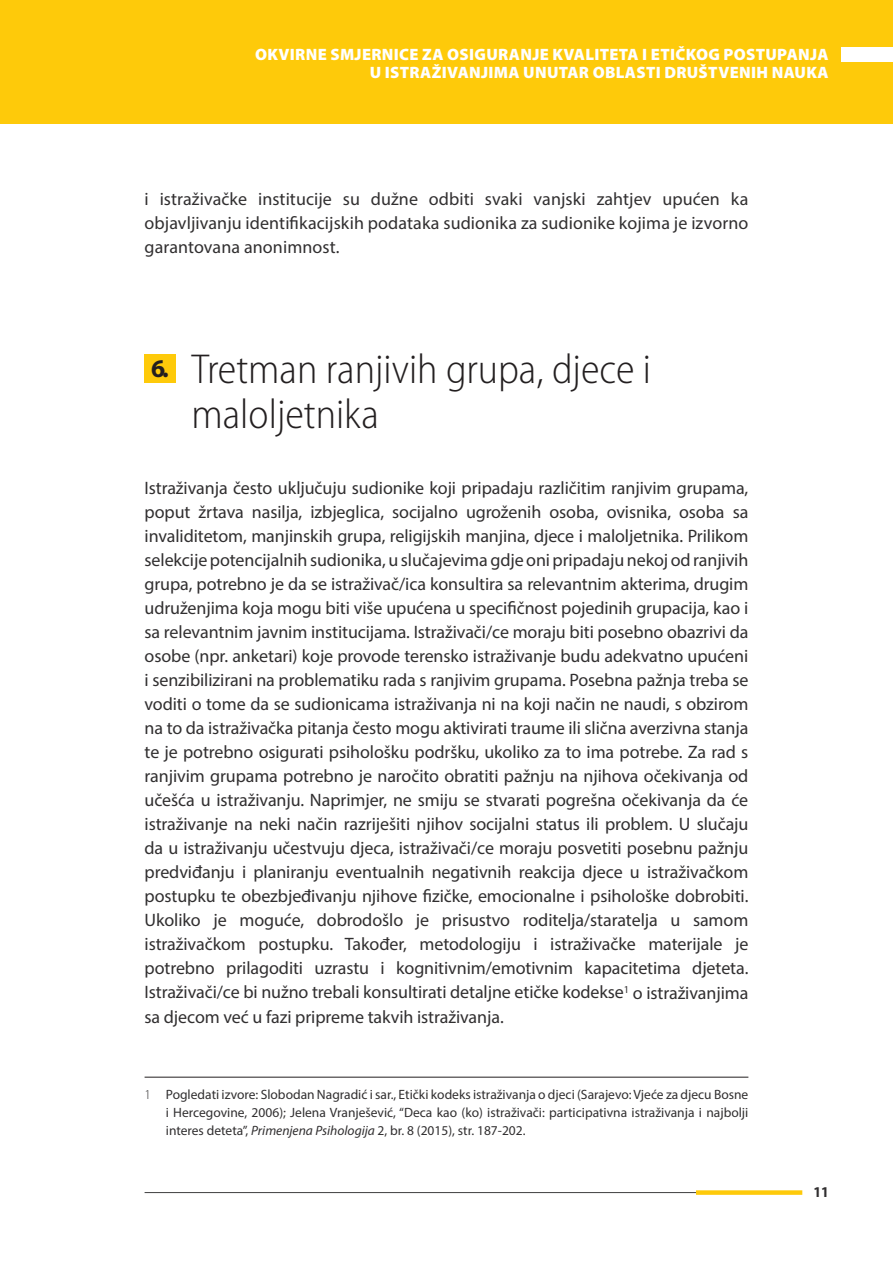
<style>
.page{position:relative;width:893px;height:1263px;background:#fff}
.page>*{position:absolute;margin:0;border:0;box-sizing:border-box;transform-origin:0 0}
.t1{font:300 semi-condensed 42px/45px "Myriad Pro";color:#231f20}
.t2{font:18px/24px "Myriad Pro";color:#312f30;text-align:justify}
.t3{font:900 16.5px/18px "Myriad Pro";letter-spacing:.02em;color:#fff;text-align:right}
.t4{font:700 semi-condensed 15px "Myriad Pro";color:#312f30}
.t5{font:13.5px/18px "Myriad Pro";color:#312f30;text-align:justify}
.s1{font-weight:700;font-stretch:normal;font-size:25.5px}
.s2{font-weight:300}
.s3{font-style:italic}
</style>
<div class="page">
<div style="left:145px;top:354px;width:31px;height:29px;background:#feca0a"></div>
<hr style="left:145px;top:1077px;width:603px;height:1px;background:#231f20">
<hr style="left:145px;top:1192px;width:656px;height:1px;background:#3e3e3f">
<div style="left:696px;top:1190px;width:106px;height:5px;background:#feca0a"></div>
<div style="left:0;top:0;width:893px;height:123px;background:#feca0a"></div>
<div style="left:842px;top:48px;width:51px;height:14px;background:#fff"></div>
<p class="t3" style="left:255px;top:45px;width:575px">OKVIRNE SMJERNICE ZA OSIGURANJE KVALITETA I ETIČKOG POSTUPANJA<br>U ISTRAŽIVANJIMA UNUTAR OBLASTI DRUŠTVENIH NAUKA</p>
<p class="t2" style="left:145px;top:187px;width:605px">i istraživačke institucije su dužne odbiti svaki vanjski zahtjev upućen ka objavljivanju identifikacijskih podataka sudionika za sudionike kojima je izvorno garantovana anonimnost.</p>
<h1 class="t1" style="left:191px;top:346px;width:461px;text-indent:-40px"><span class="s1">6.</span> Tretman ranjivih grupa, djece i maloljetnika</h1>
<p class="t2" style="left:145px;top:476px;width:605px">Istraživanja često uključuju sudionike koji pripadaju različitim ranjivim grupama, poput žrtava nasilja, izbjeglica, socijalno ugroženih osoba, ovisnika, osoba sa invaliditetom, manjinskih grupa, religijskih manjina, djece i maloljetnika. Prilikom selekcije potencijalnih sudionika, u slučajevima gdje oni pripadaju nekoj od ranjivih grupa, potrebno je da se istraživač/ica konsultira sa relevantnim akterima, drugim udruženjima koja mogu biti više upućena u specifičnost pojedinih grupacija, kao i sa relevantnim javnim institucijama. Istraživači/ce moraju biti posebno obazrivi da osobe (npr. anketari) koje provode terensko istraživanje budu adekvatno upućeni i senzibilizirani na problematiku rada s ranjivim grupama. Posebna pažnja treba se voditi o tome da se sudionicama istraživanja ni na koji način ne naudi, s obzirom na to da istraživačka pitanja često mogu aktivirati traume ili slična averzivna stanja te je potrebno osigurati psihološku podršku, ukoliko za to ima potrebe. Za rad s ranjivim grupama potrebno je naročito obratiti pažnju na njihova očekivanja od učešća u istraživanju. Naprimjer, ne smiju se stvarati pogrešna očekivanja da će istraživanje na neki način razriješiti njihov socijalni status ili problem. U slučaju da u istraživanju učestvuju djeca, istraživači/ce moraju posvetiti posebnu pažnju predviđanju i planiranju eventualnih negativnih reakcija djece u istraživačkom postupku te obezbjeđivanju njihove fizičke, emocionalne i psihološke dobrobiti.<br>Ukoliko je moguće, dobrodošlo je prisustvo roditelja/staratelja u samom istraživačkom postupku. Također, metodologiju i istraživačke materijale je potrebno prilagoditi uzrastu i kognitivnim/emotivnim kapacitetima djeteta.<br>Istraživači/ce bi nužno trebali konsultirati detaljne etičke kodekse<sup>1</sup> o istraživanjima sa djecom već u fazi pripreme takvih istraživanja.</p>
<p class="t5" style="left:166px;top:1086px;width:584px;text-indent:-21px"><span class="s2">1</span> Pogledati izvore: Slobodan Nagradić i sar., Etički kodeks istraživanja o djeci (Sarajevo: Vjeće za djecu Bosne i Hercegovine, 2006); Jelena Vranješević, “Deca kao (ko) istraživači: participativna istraživanja i najbolji interes deteta”, <span class="s3">Primenjena Psihologija</span> 2, br. 8 (2015), str. 187-202.</p>
<p class="t4" style="left:813px;top:1183px;width:17px">11</p>
</div>
